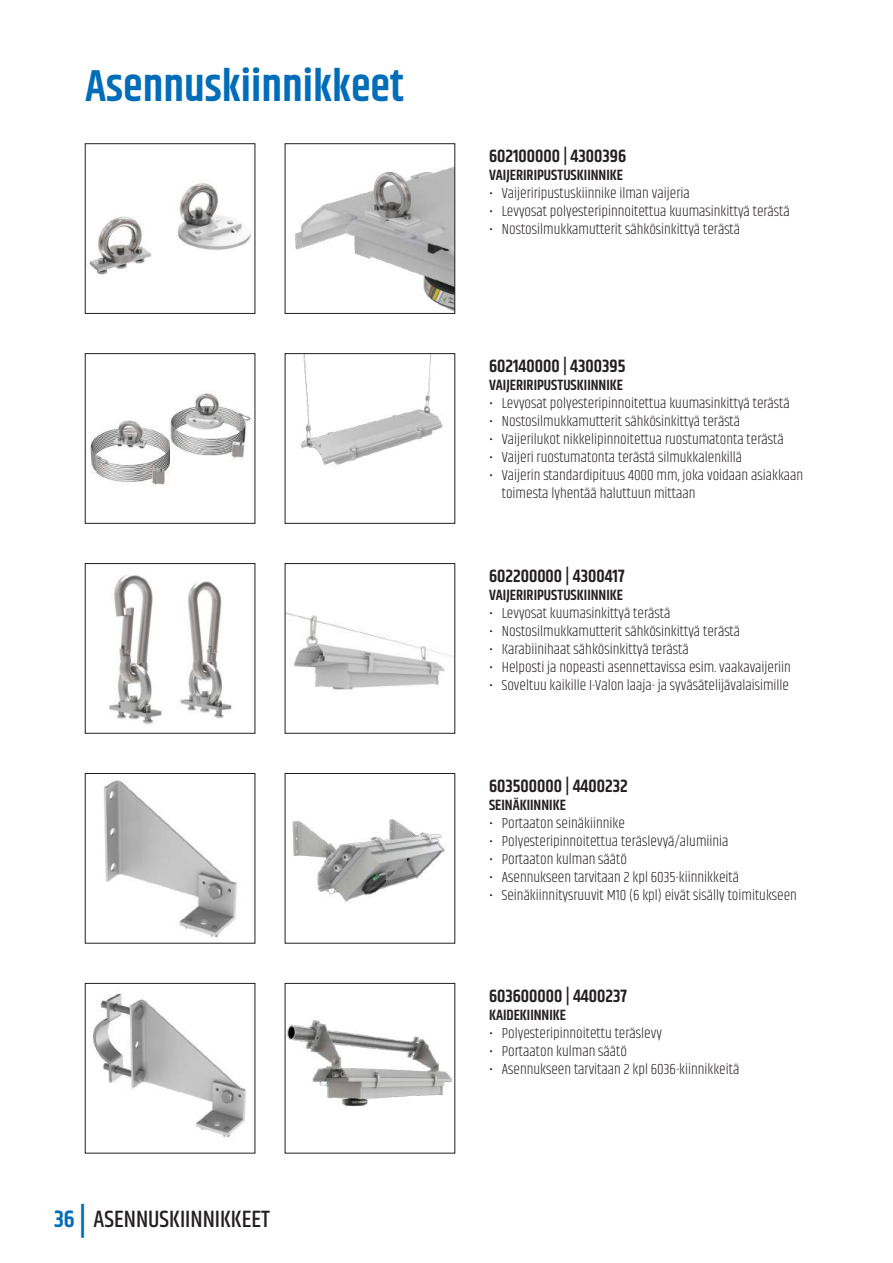
<style>
.page{position:relative;width:893px;height:1263px;background:#fff}
.page>*{position:absolute;margin:0;border:0;box-sizing:border-box;transform-origin:0 0}
.t1{font:600 45px "Khand";color:#006db8}
.t2{font:500 24px "Khand";color:#231f20}
.t3{font:600 18px "Khand";color:#231f20}
.t4{font:300 15px/18px "Khand";color:#231f20}
.t5{font:600 15px "Khand";color:#231f20}
.s1{font-weight:600;color:#006db8}
.s2{font-weight:600;font-size:33px;color:#006db8}
</style>
<div class="page">
<img style="left:89px;top:183px;width:163px;height:93px">
<div style="left:85px;top:144px;width:170px;height:170px;border:1px solid #231f20"></div>
<img style="left:90px;top:390px;width:162px;height:96px">
<div style="left:85px;top:353px;width:170px;height:170px;border:1px solid #231f20"></div>
<img style="left:109px;top:575px;width:123px;height:149px">
<div style="left:85px;top:563px;width:170px;height:170px;border:1px solid #231f20"></div>
<img style="left:103px;top:780px;width:134px;height:158px">
<div style="left:85px;top:773px;width:170px;height:170px;border:1px solid #231f20"></div>
<img style="left:93px;top:993px;width:153px;height:145px">
<div style="left:85px;top:983px;width:170px;height:170px;border:1px solid #231f20"></div>
<img style="left:295px;top:167px;width:158px;height:144px">
<div style="left:285px;top:144px;width:170px;height:170px;border:1px solid #231f20"></div>
<img style="left:299px;top:355px;width:144px;height:111px">
<img style="left:292px;top:819px;width:154px;height:84px">
<img style="left:287px;top:1020px;width:165px;height:87px">
<img style="left:287px;top:613px;width:166px;height:77px">
<h1 class="t1" style="left:85px;top:56px;width:320px">Asennuskiinnikkeet</h1>
<h2 class="t2" style="left:54px;top:1204px;width:217px"><span class="s1">36</span> <span class="s2">|</span> ASENNUSKIINNIKKEET</h2>
<p class="t3" style="left:489px;top:144px;width:139px">602100000 | 4300396</p>
<p class="t5" style="left:489px;top:165px;width:135px">VAIJERIRIPUSTUSKIINNIKE</p>
<p class="t4" style="left:489px;top:185px;width:202px">• Vaijeriripustuskiinnike ilman vaijeria</p>
<p class="t4" style="left:489px;top:203px;width:302px">• Levyosat polyesteripinnoitettua kuumasinkittyä terästä</p>
<p class="t4" style="left:489px;top:221px;width:253px">• Nostosilmukkamutterit sähkösinkittyä terästä</p>
<p class="t3" style="left:489px;top:354px;width:138px">602140000 | 4300395</p>
<p class="t5" style="left:489px;top:375px;width:135px">VAIJERIRIPUSTUSKIINNIKE</p>
<p class="t4" style="left:489px;top:395px;width:302px">• Levyosat polyesteripinnoitettua kuumasinkittyä terästä</p>
<p class="t4" style="left:489px;top:413px;width:253px">• Nostosilmukkamutterit sähkösinkittyä terästä</p>
<p class="t4" style="left:489px;top:431px;width:296px">• Vaijerilukot nikkelipinnoitettua ruostumatonta terästä</p>
<p class="t4" style="left:489px;top:449px;width:255px">• Vaijeri ruostumatonta terästä silmukkalenkillä</p>
<p class="t4" style="left:502px;top:467px;width:303px;text-indent:-13px">• Vaijerin standardipituus 4000 mm, joka voidaan asiakkaan toimesta lyhentää haluttuun mittaan</p>
<p class="t3" style="left:489px;top:564px;width:137px">602200000 | 4300417</p>
<p class="t5" style="left:489px;top:585px;width:135px">VAIJERIRIPUSTUSKIINNIKE</p>
<p class="t4" style="left:489px;top:605px;width:183px">• Levyosat kuumasinkittyä terästä</p>
<p class="t4" style="left:489px;top:623px;width:253px">• Nostosilmukkamutterit sähkösinkittyä terästä</p>
<p class="t4" style="left:489px;top:641px;width:201px">• Karabiinihaat sähkösinkittyä terästä</p>
<p class="t4" style="left:489px;top:659px;width:303px">• Helposti ja nopeasti asennettavissa esim. vaakavaijeriin</p>
<p class="t4" style="left:489px;top:677px;width:302px">• Soveltuu kaikille I-Valon laaja- ja syväsätelijävalaisimille</p>
<p class="t3" style="left:489px;top:774px;width:140px">603500000 | 4400232</p>
<p class="t5" style="left:489px;top:795px;width:78px">SEINÄKIINNIKE</p>
<p class="t4" style="left:489px;top:815px;width:137px">• Portaaton seinäkiinnike</p>
<p class="t4" style="left:489px;top:833px;width:241px">• Polyesteripinnoitettua teräslevyä/alumiinia</p>
<p class="t4" style="left:489px;top:851px;width:140px">• Portaaton kulman säätö</p>
<p class="t4" style="left:489px;top:869px;width:252px">• Asennukseen tarvitaan 2 kpl 6035-kiinnikkeitä</p>
<p class="t4" style="left:489px;top:887px;width:310px">• Seinäkiinnitysruuvit M10 (6 kpl) eivät sisälly toimitukseen</p>
<p class="t3" style="left:489px;top:984px;width:140px">603600000 | 4400237</p>
<p class="t5" style="left:489px;top:1005px;width:78px">KAIDEKIINNIKE</p>
<p class="t4" style="left:489px;top:1025px;width:174px">• Polyesteripinnoitettu teräslevy</p>
<p class="t4" style="left:489px;top:1043px;width:140px">• Portaaton kulman säätö</p>
<p class="t4" style="left:489px;top:1061px;width:252px">• Asennukseen tarvitaan 2 kpl 6036-kiinnikkeitä</p>
</div>
